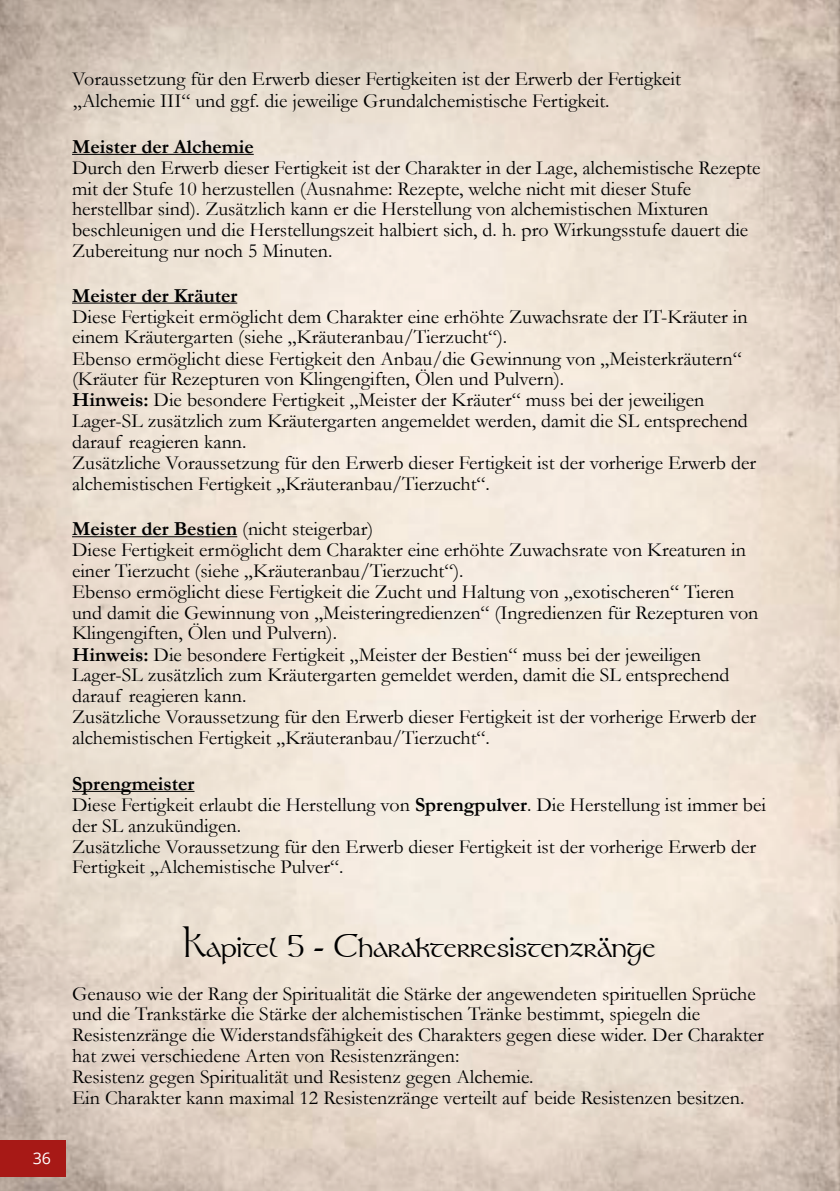
<style>
.page{position:relative;width:840px;height:1191px;background:#fff}
.page>*{position:absolute;margin:0;border:0;box-sizing:border-box;transform-origin:0 0}
.t1{font:32px "Tolkien";color:#000}
.t2{font:20px/20.8px "Garamond";color:#000}
.t3{font:700 20px "Garamond";color:#000}
.t4{font:16px "Open Sans";color:#fff}
.s1{font-weight:700}
</style>
<div class="page">
<img style="left:0;top:0;width:839px;height:1191px">
<div style="left:0;top:1140px;width:65px;height:36px;background:#a71916"></div>
<hr style="left:72px;top:154px;width:181px;height:1px;background:#000">
<hr style="left:72px;top:302px;width:165px;height:1px;background:#000">
<hr style="left:72px;top:536px;width:165px;height:1px;background:#000">
<hr style="left:72px;top:791px;width:122px;height:1px;background:#000">
<p class="t4" style="left:33px;top:1147px;width:20px">36</p>
<p class="t2" style="left:72px;top:67px;width:610px;line-height:21.6px">Voraussetzung für den Erwerb dieser Fertigkeiten ist der Erwerb der Fertigkeit „Alchemie III“ und ggf. die jeweilige Grundalchemistische Fertigkeit.</p>
<p class="t3" style="left:72px;top:133px;width:183px">Meister der Alchemie</p>
<p class="t2" style="left:72px;top:157px;width:689px">Durch den Erwerb dieser Fertigkeit ist der Charakter in der Lage, alchemistische Rezepte mit der Stufe 10 herzustellen (Ausnahme: Rezepte, welche nicht mit dieser Stufe herstellbar sind). Zusätzlich kann er die Herstellung von alchemistischen Mixturen beschleunigen und die Herstellungszeit halbiert sich, d. h. pro Wirkungsstufe dauert die Zubereitung nur noch 5 Minuten.</p>
<p class="t3" style="left:72px;top:282px;width:167px">Meister der Kräuter</p>
<p class="t2" style="left:72px;top:305px;width:685px">Diese Fertigkeit ermöglicht dem Charakter eine erhöhte Zuwachsrate der IT-Kräuter in einem Kräutergarten (siehe „Kräuteranbau/Tierzucht“).<br>Ebenso ermöglicht diese Fertigkeit den Anbau/die Gewinnung von „Meisterkräutern“ (Kräuter für Rezepturen von Klingengiften, Ölen und Pulvern).<br><span class="s1">Hinweis:</span> Die besondere Fertigkeit „Meister der Kräuter“ muss bei der jeweiligen Lager-SL zusätzlich zum Kräutergarten angemeldet werden, damit die SL entsprechend darauf reagieren kann.<br>Zusätzliche Voraussetzung für den Erwerb dieser Fertigkeit ist der vorherige Erwerb der alchemistischen Fertigkeit „Kräuteranbau/Tierzucht“.</p>
<p class="t2" style="left:72px;top:518px;width:687px"><span class="s1">Meister der Bestien</span> (nicht steigerbar)<br>Diese Fertigkeit ermöglicht dem Charakter eine erhöhte Zuwachsrate von Kreaturen in einer Tierzucht (siehe „Kräuteranbau/Tierzucht“).<br>Ebenso ermöglicht diese Fertigkeit die Zucht und Haltung von „exotischeren“ Tieren und damit die Gewinnung von „Meisteringredienzen“ (Ingredienzen für Rezepturen von Klingengiften, Ölen und Pulvern).<br><span class="s1">Hinweis:</span> Die besondere Fertigkeit „Meister der Bestien“ muss bei der jeweiligen Lager-SL zusätzlich zum Kräutergarten gemeldet werden, damit die SL entsprechend darauf reagieren kann.<br>Zusätzliche Voraussetzung für den Erwerb dieser Fertigkeit ist der vorherige Erwerb der alchemistischen Fertigkeit „Kräuteranbau/Tierzucht“.</p>
<p class="t2" style="left:72px;top:772px;width:695px"><span class="s1">Sprengmeister<br></span>Diese Fertigkeit erlaubt die Herstellung von <span class="s1">Sprengpulver</span>. Die Herstellung ist immer bei der SL anzukündigen.<br>Zusätzliche Voraussetzung für den Erwerb dieser Fertigkeit ist der vorherige Erwerb der Fertigkeit „Alchemistische Pulver“.</p>
<h1 class="t1" style="left:183px;top:926px;width:473px">Kapitel 5 - Charakterresistenzränge</h1>
<p class="t2" style="left:72px;top:982px;width:692px">Genauso wie der Rang der Spiritualität die Stärke der angewendeten spirituellen Sprüche und die Trankstärke die Stärke der alchemistischen Tränke bestimmt, spiegeln die Resistenzränge die Widerstandsfähigkeit des Charakters gegen diese wider. Der Charakter hat zwei verschiedene Arten von Resistenzrängen:<br>Resistenz gegen Spiritualität und Resistenz gegen Alchemie.<br>Ein Charakter kann maximal 12 Resistenzränge verteilt auf beide Resistenzen besitzen.</p>
</div>
